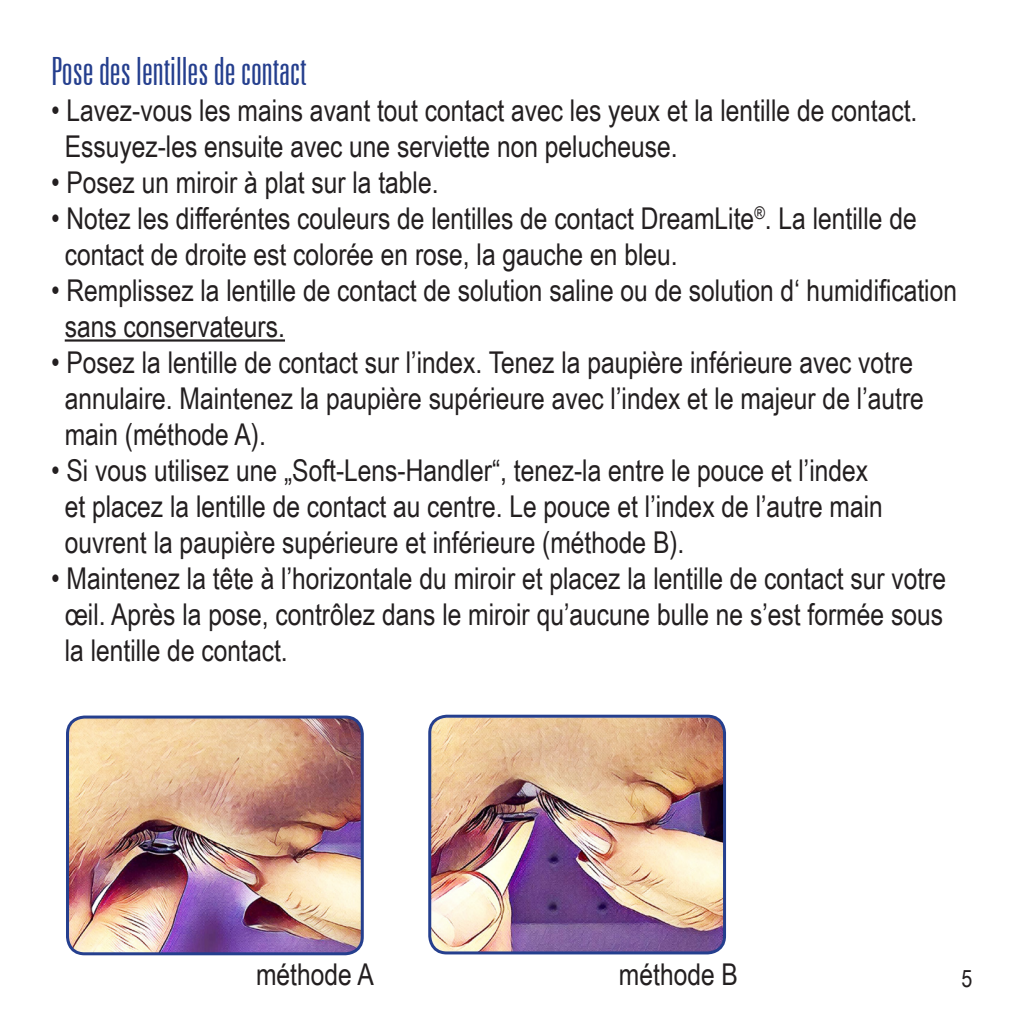
<style>
.page{position:relative;width:1021px;height:1021px;background:#fff}
.page>*{position:absolute;margin:0;border:0;box-sizing:border-box;transform-origin:0 0}
.t1{font:300 ultra-condensed 39px "Univers LT";color:#253f8e}
.t2{font:30px/36px "Arial Narrow";color:#231f20}
.t3{font:24px "Arial Narrow";color:#231f20}
</style>
<div class="page">
<hr style="left:65px;top:339px;width:220px;height:2px;background:#231f20">
<img style="left:69px;top:719px;width:292px;height:234px">
<div style="left:66px;top:715px;width:298px;height:240px;border:3px solid #253f8e;border-radius:17px"></div>
<img style="left:431px;top:718px;width:293px;height:234px">
<div style="left:428px;top:714px;width:298px;height:240px;border:3px solid #253f8e;border-radius:17px"></div>
<h1 class="t1" style="left:51px;top:51px;width:257px">Pose des lentilles de contact</h1>
<p class="t2" style="left:65px;top:91px;width:854px;text-indent:-14px">• Lavez-vous les mains avant tout contact avec les yeux et la lentille de contact.<br>Essuyez-les ensuite avec une serviette non pelucheuse.</p>
<p class="t2" style="left:51px;top:163px;width:389px">• Posez un miroir à plat sur la table.</p>
<p class="t2" style="left:65px;top:199px;width:853px;text-indent:-14px">• Notez les differéntes couleurs de lentilles de contact DreamLite<sup>®</sup>. La lentille de contact de droite est colorée en rose, la gauche en bleu.</p>
<p class="t2" style="left:65px;top:271px;width:893px;text-indent:-14px">• Remplissez la lentille de contact de solution saline ou de solution d‘ humidification sans conservateurs.</p>
<p class="t2" style="left:65px;top:343px;width:860px;text-indent:-14px">• Posez la lentille de contact sur l’index. Tenez la paupière inférieure avec votre annulaire. Maintenez la paupière supérieure avec l’index et le majeur de l’autre main (méthode A).</p>
<p class="t2" style="left:65px;top:451px;width:819px;text-indent:-14px">• Si vous utilisez une „Soft-Lens-Handler“, tenez-la entre le pouce et l’index et placez la lentille de contact au centre. Le pouce et l’index de l’autre main ouvrent la paupière supérieure et inférieure (méthode B).</p>
<p class="t2" style="left:65px;top:559px;width:882px;text-align:justify;text-indent:-14px">• Maintenez la tête à l’horizontale du miroir et placez la lentille de contact sur votre œil. Après la pose, contrôlez dans le miroir qu’aucune bulle ne s’est formée sous la lentille de contact.</p>
<p class="t2" style="left:256px;top:955px;width:119px">méthode A</p>
<p class="t2" style="left:619px;top:955px;width:120px">méthode B</p>
<p class="t3" style="left:961px;top:961px;width:12px">5</p>
</div>
